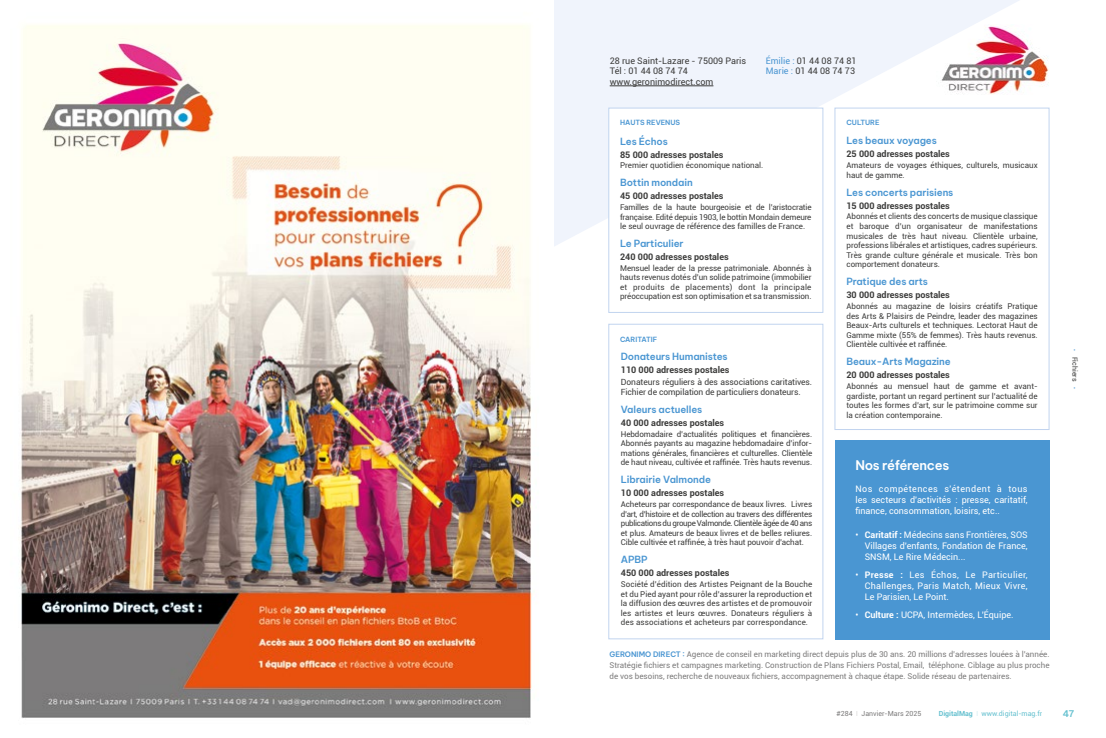
<style>
.page{position:relative;width:1106px;height:738px;background:#fff}
.page>*{position:absolute;margin:0;border:0;box-sizing:border-box;transform-origin:0 0}
.t1{font:600 13px "Be Vietnam Pro";letter-spacing:-.025em;color:#fff}
.t2{font:600 9.7px "Be Vietnam Pro";letter-spacing:-.01em;color:#4a96d2}
.t3{font:9px/11px "Roboto";color:#fff;text-align:justify}
.t4{font:700 9px "Roboto";color:#3c3c3b}
.t5{font:9px/10.8px "Roboto";color:#3c3c3b}
.t6{font:600 9px "Be Vietnam Pro";color:#64c0cf}
.t7{font:8.5px/10.2px "Roboto";letter-spacing:-.01em;color:#3c3c3b}
.t8{font:8px/9.6px "Roboto";color:#3c3c3b;text-align:justify}
.t9{font:8px/11px "Roboto";color:#7c7b7b;text-align:justify}
.t10{font:7px "Roboto";color:#64c0cf}
.t11{font:600 7px "Be Vietnam Pro";color:#4a96d2}
.t12{font:7px "Roboto";color:#7c7b7b}
.t13{font:7px "Roboto";color:#3c3c3b}
.s1{color:#4a96d2}
.s2{font-weight:700}
.s3{font-size:5.5px;color:#4a96d2}
.s4{font-family:"Be Vietnam Pro";font-weight:600;font-size:7.4px;color:#4a96d2}
.s5{font-weight:100}
</style>
<div class="page">
<img style="left:1020px;top:38px;width:29px;height:49px">
<svg style="left:554px;top:0;width:466px;height:254px;fill:#f0f4fc"></svg>
<div style="left:608px;top:107px;width:215px;height:206px;background:#fff;border:1px solid #c1d4ef"></div>
<div style="left:608px;top:323px;width:215px;height:316px;border:1px solid #c1d4ef"></div>
<div style="left:834px;top:107px;width:215px;height:322px;border:1px solid #c1d4ef"></div>
<hr style="left:609px;top:85px;width:104px;height:1px;background:#3c3c3b">
<div style="left:835px;top:439px;width:214px;height:199px;background:#4a96d2"></div>
<img style="left:20px;top:25px;width:512px;height:693px">
<p class="t5" style="left:609px;top:55px;width:138px">28 rue Saint-Lazare - 75009 Paris<br>Tél : 01 44 08 74 74 www.geronimodirect.com</p>
<p class="t5" style="left:765px;top:55px;width:92px"><span class="s1">Émilie :</span> 01 44 08 74 81<br><span class="s1">Marie :</span> 01 44 08 74 73</p>
<p class="t11" style="left:620px;top:116px;width:62px">HAUTS REVENUS</p>
<p class="t2" style="left:620px;top:133px;width:49px">Les Échos</p>
<p class="t4" style="left:620px;top:148px;width:105px">85 000 adresses postales</p>
<p class="t8" style="left:620px;top:160px;width:145px">Premier quotidien économique national.</p>
<p class="t2" style="left:620px;top:174px;width:74px">Bottin mondain</p>
<p class="t4" style="left:620px;top:189px;width:105px">45 000 adresses postales</p>
<p class="t8" style="left:620px;top:202px;width:193px">Familles de la haute bourgeoisie et de l’aristocratie française. Edité depuis 1903, le bottin Mondain demeure le seul ouvrage de référence des familles de France.</p>
<p class="t2" style="left:620px;top:235px;width:65px">Le Particulier</p>
<p class="t4" style="left:620px;top:250px;width:110px">240 000 adresses postales</p>
<p class="t8" style="left:620px;top:262px;width:193px">Mensuel leader de la presse patrimoniale. Abonnés à hauts revenus dotés d’un solide patrimoine (immobilier et produits de placements) dont la principale préoccupation est son optimisation et sa transmission.</p>
<p class="t11" style="left:620px;top:333px;width:39px">CARITATIF</p>
<p class="t2" style="left:621px;top:348px;width:108px">Donateurs Humanistes</p>
<p class="t4" style="left:621px;top:363px;width:110px">110 000 adresses postales</p>
<p class="t7" style="left:621px;top:376px;width:193px">Donateurs réguliers à des associations caritatives.<br>Fichier de compilation de particuliers donateurs.</p>
<p class="t2" style="left:621px;top:400px;width:83px">Valeurs actuelles</p>
<p class="t4" style="left:621px;top:416px;width:105px">40 000 adresses postales</p>
<p class="t8" style="left:621px;top:428px;width:193px">Hebdomadaire d’actualités politiques et financières.<br>Abonnés payants au magazine hebdomadaire d’infor&shy;mations générales, financières et culturelles. Clientèle de haut niveau, cultivée et raffinée. Très hauts revenus.</p>
<p class="t2" style="left:621px;top:471px;width:92px">Librairie Valmonde</p>
<p class="t4" style="left:621px;top:486px;width:105px">10 000 adresses postales</p>
<p class="t8" style="left:621px;top:498px;width:193px">Acheteurs par correspondance de beaux livres. Livres d’art, d’histoire et de collection au travers des différentes publications du groupe Valmonde. Clientèle âgée de 40 ans et plus. Amateurs de beaux livres et de belles reliures.<br>Cible cultivée et raffinée, à très haut pouvoir d’achat.</p>
<p class="t2" style="left:621px;top:551px;width:28px">APBP</p>
<p class="t4" style="left:621px;top:566px;width:110px">450 000 adresses postales</p>
<p class="t8" style="left:621px;top:578px;width:193px">Société d’édition des Artistes Peignant de la Bouche et du Pied ayant pour rôle d’assurer la reproduction et la diffusion des œuvres des artistes et de promouvoir les artistes et leurs œuvres. Donateurs réguliers à des associations et acheteurs par correspondance.</p>
<p class="t11" style="left:846px;top:116px;width:35px">CULTURE</p>
<p class="t2" style="left:846px;top:132px;width:92px">Les beaux voyages</p>
<p class="t4" style="left:846px;top:148px;width:105px">25 000 adresses postales</p>
<p class="t8" style="left:846px;top:160px;width:193px">Amateurs de voyages éthiques, culturels, musicaux haut de gamme.</p>
<p class="t2" style="left:846px;top:183px;width:108px">Les concerts parisiens</p>
<p class="t4" style="left:846px;top:199px;width:105px">15 000 adresses postales</p>
<p class="t8" style="left:846px;top:211px;width:193px">Abonnés et clients des concerts de musique classique et baroque d’un organisateur de manifestations musicales de très haut niveau. Clientèle urbaine, professions libérales et artistiques, cadres supérieurs.<br>Très grande culture générale et musicale. Très bon comportement donateurs.</p>
<p class="t2" style="left:846px;top:273px;width:83px">Pratique des arts</p>
<p class="t4" style="left:846px;top:288px;width:105px">30 000 adresses postales</p>
<p class="t8" style="left:846px;top:301px;width:193px">Abonnés au magazine de loisirs créatifs Pratique des Arts &amp; Plaisirs de Peindre, leader des magazines Beaux-Arts culturels et techniques. Lectorat Haut de Gamme mixte (55% de femmes). Très hauts revenus.<br>Clientèle cultivée et raffinée.</p>
<p class="t2" style="left:846px;top:353px;width:106px">Beaux-Arts Magazine</p>
<p class="t4" style="left:846px;top:368px;width:105px">20 000 adresses postales</p>
<p class="t8" style="left:846px;top:380px;width:193px">Abonnés au mensuel haut de gamme et avant&shy;gardiste, portant un regard pertinent sur l’actualité de toutes les formes d’art, sur le patrimoine comme sur la création contemporaine.</p>
<h1 class="t1" style="left:855px;top:453px;width:95px">Nos références</h1>
<p class="t3" style="left:855px;top:482px;width:174px">Nos compétences s'étendent à tous les secteurs d'activités : presse, caritatif, finance, consommation, loisirs, etc..</p>
<p class="t3" style="left:864px;top:528px;width:164px;text-indent:-9px">• <span class="s2">Caritatif :</span> Médecins sans Frontières, SOS Villages d’enfants, Fondation de France, SNSM, Le Rire Médecin...</p>
<p class="t3" style="left:864px;top:568px;width:164px;text-indent:-9px">• <span class="s2">Presse :</span> Les Échos, Le Particulier, Challenges, Paris Match, Mieux Vivre, Le Parisien, Le Point.</p>
<p class="t3" style="left:855px;top:608px;width:160px">• <span class="s2">Culture :</span> UCPA, Intermèdes, L’Équipe.</p>
<p class="t13" style="left:1079px;top:349px;width:40px;rotate:90deg"><span class="s3">•</span> Fichiers <span class="s3">•</span></p>
<p class="t9" style="left:609px;top:648px;width:441px"><span class="s4">GERONIMO DIRECT :</span> Agence de conseil en marketing direct depuis plus de 30 ans. 20 millions d’adresses louées à l’année.<br>Stratégie fichiers et campagnes marketing. Construction de Plans Fichiers Postal, Email, téléphone. Ciblage au plus proche de vos besoins, recherche de nouveaux fichiers, accompagnement à chaque étape. Solide réseau de partenaires.</p>
<p class="t12" style="left:836px;top:707px;width:86px">#284 <span class="s5">I</span> Janvier-Mars 2025</p>
<p class="t10" style="left:938px;top:707px;width:105px"><span class="s2">DigitalMag</span> <span class="s5">I</span> www.digital-mag.fr</p>
<p class="t6" style="left:1062px;top:705px;width:13px">47</p>
</div>
